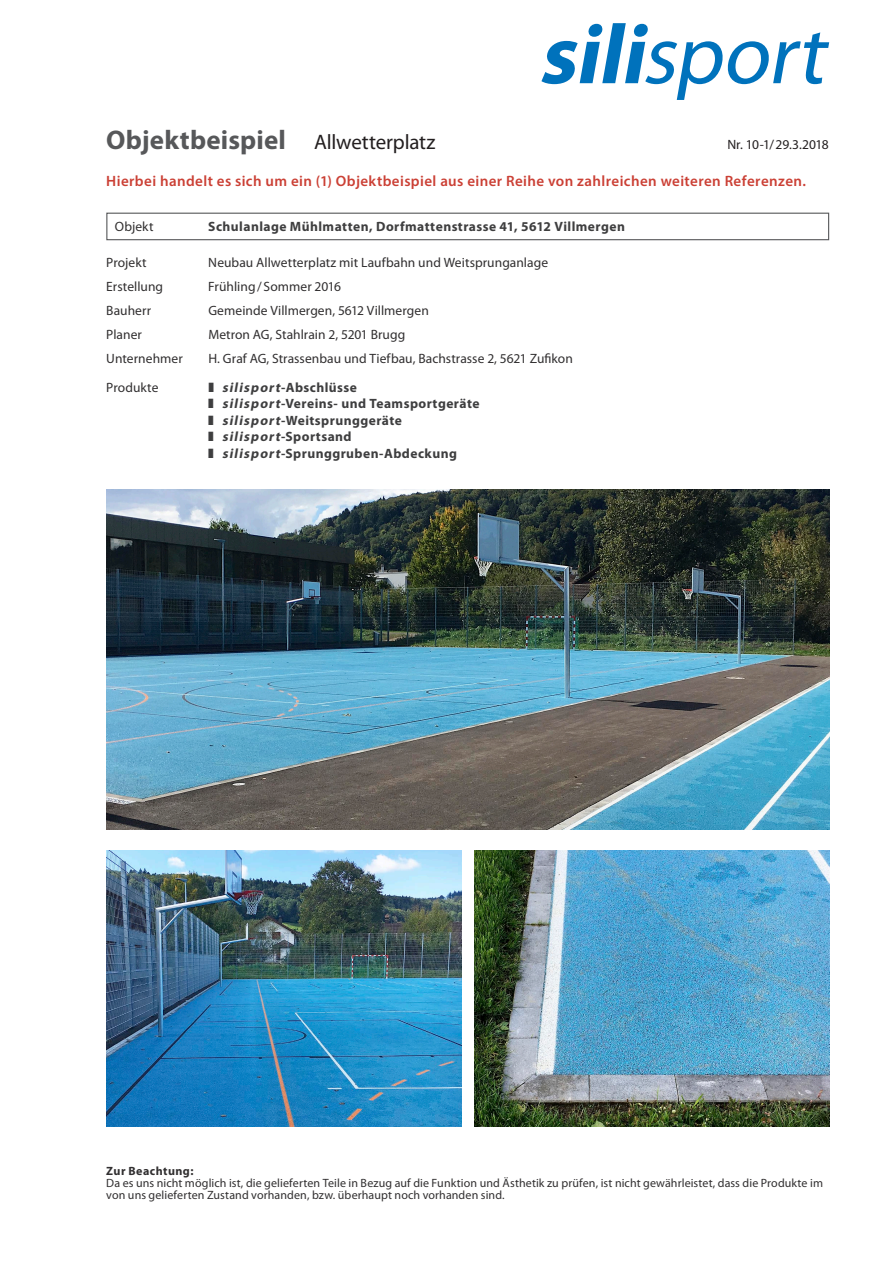
<style>
.page{position:relative;width:893px;height:1263px;background:#fff}
.page>*{position:absolute;margin:0;border:0;box-sizing:border-box;transform-origin:0 0}
.t1{font:700 27px "Myriad Pro";letter-spacing:.01em;color:#57585a}
.t2{font:21px "Myriad Pro";letter-spacing:-.01em;color:#231f20}
.t3{font:600 15px "Myriad Pro";letter-spacing:.025em;color:#cb4035}
.t4{font:13.5px "Myriad Pro";letter-spacing:.005em;color:#312f30}
.t5{font:700 13.5px/16.5px "Myriad Pro";letter-spacing:.035em;color:#3e3e3f}
.t6{font:13.5px "Myriad Pro";letter-spacing:-.025em;color:#231f20}
.t7{font:12px/12px "Myriad Pro";letter-spacing:.01em;color:#312f30}
.t8{font:700 12px "Myriad Pro";letter-spacing:.04em;color:#312f30}
.s1{font-style:italic}
</style>
<div class="page">
<img style="left:474px;top:850px;width:355px;height:277px">
<img style="left:106px;top:489px;width:723px;height:340px">
<img style="left:106px;top:850px;width:355px;height:277px">
<div style="left:106px;top:213px;width:723px;height:27px;border:1px solid #57585a"></div>
<svg style="left:541px;top:23px;width:288px;height:77px"></svg>
<h1 class="t1" style="left:106px;top:122px;width:181px">Objektbeispiel</h1>
<p class="t3" style="left:106px;top:171px;width:701px">Hierbei handelt es sich um ein (1) Objektbeispiel aus einer Reihe von zahlreichen weiteren Referenzen.</p>
<h2 class="t2" style="left:314px;top:129px;width:123px">Allwetterplatz</h2>
<p class="t6" style="left:727px;top:136px;width:103px">Nr. 10-1/29.3.2018</p>
<p class="t4" style="left:115px;top:218px;width:40px">Objekt</p>
<p class="t5" style="left:208px;top:218px;width:418px">Schulanlage Mühlmatten, Dorfmattenstrasse 41, 5612 Villmergen</p>
<p class="t4" style="left:106px;top:254px;width:42px">Projekt</p>
<p class="t4" style="left:208px;top:254px;width:341px">Neubau Allwetterplatz mit Laufbahn und Weitsprunganlage</p>
<p class="t4" style="left:106px;top:278px;width:58px">Erstellung</p>
<p class="t4" style="left:208px;top:278px;width:134px">Frühling/ Sommer 2016</p>
<p class="t4" style="left:106px;top:302px;width:46px">Bauherr</p>
<p class="t4" style="left:208px;top:302px;width:222px">Gemeinde Villmergen, 5612 Villmergen</p>
<p class="t4" style="left:106px;top:326px;width:37px">Planer</p>
<p class="t4" style="left:208px;top:326px;width:199px">Metron AG, Stahlrain 2, 5201 Brugg</p>
<p class="t4" style="left:106px;top:350px;width:78px">Unternehmer</p>
<p class="t4" style="left:208px;top:350px;width:366px">H. Graf AG, Strassenbau und Tiefbau, Bachstrasse 2, 5621 Zufikon</p>
<p class="t4" style="left:106px;top:379px;width:54px">Produkte</p>
<p class="t5" style="left:208px;top:378px;width:273px">❚ <span class="s1">silisport</span>-Abschlüsse<br>❚ <span class="s1">silisport</span>-Vereins- und Teamsportgeräte ❚ <span class="s1">silisport</span>-Weitsprunggeräte<br>❚ <span class="s1">silisport</span>-Sportsand<br>❚ <span class="s1">silisport</span>-Sprunggruben-Abdeckung</p>
<p class="t8" style="left:106px;top:1163px;width:89px">Zur Beachtung:</p>
<p class="t7" style="left:106px;top:1177px;width:718px">Da es uns nicht möglich ist, die gelieferten Teile in Bezug auf die Funktion und Ästhetik zu prüfen, ist nicht gewährleistet, dass die Produkte im von uns gelieferten Zustand vorhanden, bzw. überhaupt noch vorhanden sind.</p>
</div>
